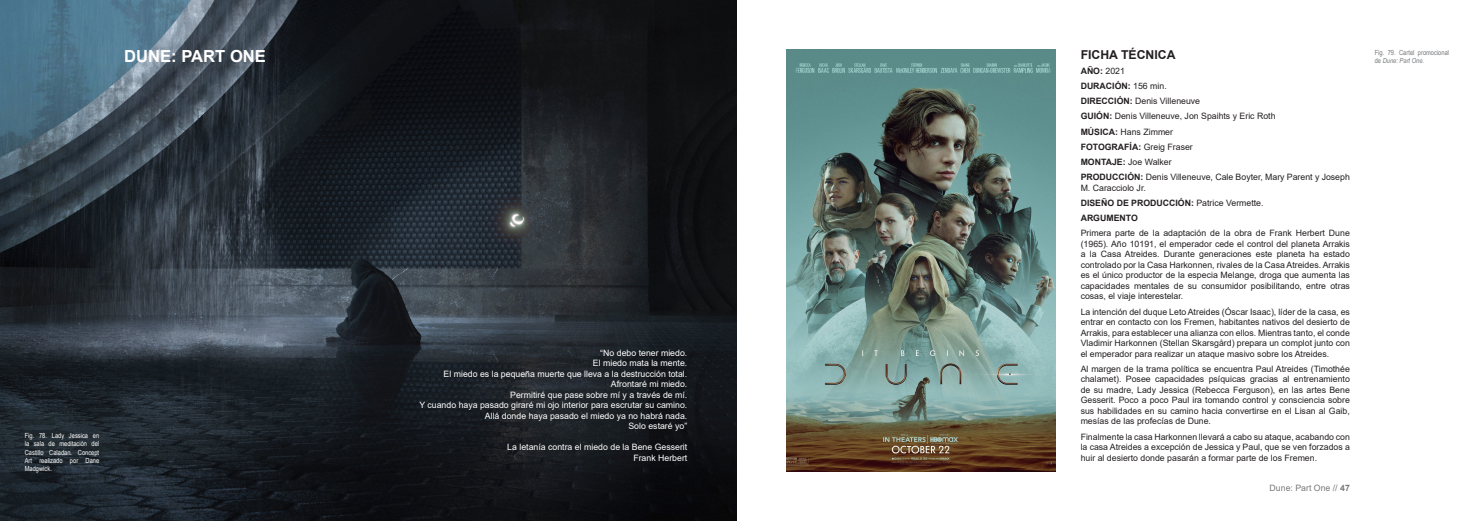
<style>
.page{position:relative;width:1474px;height:521px;background:#fff}
.page>*{position:absolute;margin:0;border:0;box-sizing:border-box;transform-origin:0 0}
.Cabecera{font:700 16.62px "Arial";color:#fff}
.t1{font:700 12.25px "Arial";color:#231f20}
.t2{font:8.75px/10.5px "Arial";color:#231f20;text-align:justify}
.t3{font:8.75px "Arial";color:#fff}
.t4{font:700 8.75px "Arial";color:#231f20}
.t5{font:8.75px "Arial";color:#76787b}
.Anotaciones{font:7px/8.4px "Arial Narrow";color:#fff;text-align:justify}
.Anotaciones-2{font:7px/8.4px "Arial Narrow";color:#76787b}
.s1{font-weight:400}
.s2{font-weight:700}
.s3{font-style:italic}
</style>
<div class="page">
<img style="left:0;top:0;width:737px;height:521px">
<img style="left:786px;top:50px;width:269px;height:421px">
<p class="Cabecera" style="left:124px;top:44px;width:143px">DUNE: PART ONE</p>
<p class="Anotaciones" style="left:25px;top:431px;width:76px">Fig. 78. Lady Jessica en la sala de meditación del Castillo Caladan. Concept Art realizado por Dane Madgwick.</p>
<p class="t3" style="left:600px;top:347px;width:89px">“No debo tener miedo.</p>
<p class="t3" style="left:593px;top:357px;width:96px">El miedo mata la mente.</p>
<p class="t3" style="left:443px;top:368px;width:245px">El miedo es la pequeña muerte que lleva a la destrucción total.</p>
<p class="t3" style="left:611px;top:378px;width:78px">Afrontaré mi miedo.</p>
<p class="t3" style="left:510px;top:389px;width:179px">Permitiré que pase sobre mí y a través de mí.</p>
<p class="t3" style="left:419px;top:399px;width:269px">Y cuando haya pasado giraré mi ojo interior para escrutar su camino.</p>
<p class="t3" style="left:485px;top:410px;width:204px">Allá donde haya pasado el miedo ya no habrá nada.</p>
<p class="t3" style="left:628px;top:420px;width:60px">Solo estaré yo”</p>
<p class="t3" style="left:507px;top:441px;width:181px">La letanía contra el miedo de la Bene Gesserit</p>
<p class="t3" style="left:633px;top:452px;width:55px">Frank Herbert</p>
<p class="t1" style="left:1080px;top:46px;width:96px">FICHA TÉCNICA</p>
<p class="t4" style="left:1080px;top:64px;width:46px">AÑO: <span class="s1">2021</span></p>
<p class="t4" style="left:1080px;top:80px;width:88px">DURACIÓN: <span class="s1">156 min.</span></p>
<p class="t2" style="left:1080px;top:96px;width:121px"><span class="s2">DIRECCIÓN:</span> Denis Villeneuve</p>
<p class="t2" style="left:1080px;top:111px;width:196px"><span class="s2">GUIÓN:</span> Denis Villeneuve, Jon Spaihts y Eric Roth</p>
<p class="t2" style="left:1080px;top:126px;width:94px"><span class="s2">MÚSICA:</span> Hans Zimmer</p>
<p class="t4" style="left:1080px;top:141px;width:114px">FOTOGRAFÍA: <span class="s1">Greig Fraser</span></p>
<p class="t2" style="left:1080px;top:157px;width:92px"><span class="s2">MONTAJE:</span> Joe Walker</p>
<p class="t2" style="left:1080px;top:172px;width:271px"><span class="s2">PRODUCCIÓN:</span> Denis Villeneuve, Cale Boyter, Mary Parent y Joseph<br>M. Caracciolo Jr.</p>
<p class="t4" style="left:1080px;top:197px;width:184px">DISEÑO DE PRODUCCIÓN: <span class="s1">Patrice Vermette.</span></p>
<p class="t4" style="left:1080px;top:212px;width:59px">ARGUMENTO</p>
<p class="t2" style="left:1080px;top:228px;width:271px">Primera parte de la adaptación de la obra de Frank Herbert Dune (1965). Año 10191, el emperador cede el control del planeta Arrakis a la Casa Atreides. Durante generaciones este planeta ha estado controlado por la Casa Harkonnen, rivales de la Casa Atreides. Arrakis es el único productor de la especia Melange, droga que aumenta las capacidades mentales de su consumidor posibilitando, entre otras cosas, el viaje interestelar.</p>
<p class="t2" style="left:1080px;top:306px;width:271px">La intención del duque Leto Atreides (Óscar Isaac), líder de la casa, es entrar en contacto con los Fremen, habitantes nativos del desierto de Arrakis, para establecer una alianza con ellos. Mientras tanto, el conde Vladimir Harkonnen (Stellan Skarsgård) prepara un complot junto con el emperador para realizar un ataque masivo sobre los Atreides.</p>
<p class="t2" style="left:1080px;top:363px;width:271px">Al margen de la trama política se encuentra Paul Atreides (Timothée chalamet). Posee capacidades psíquicas gracias al entrenamiento de su madre, Lady Jessica (Rebecca Ferguson), en las artes Bene Gesserit. Poco a poco Paul ira tomando control y consciencia sobre sus habilidades en su camino hacia convertirse en el Lisan al Gaib, mesías de las profecías de Dune.</p>
<p class="t2" style="left:1080px;top:431px;width:271px">Finalmente la casa Harkonnen llevará a cabo su ataque, acabando con la casa Atreides a excepción de Jessica y Paul, que se ven forzados a huir al desierto donde pasarán a formar parte de los Fremen.</p>
<p class="t5" style="left:1269px;top:482px;width:82px">Dune: Part One // <span class="s2">47</span></p>
<p class="Anotaciones-2" style="left:1374px;top:48px;width:76px">Fig. 79. Cartel promocional de <span class="s3">Dune: Part One.</span></p>
</div>
